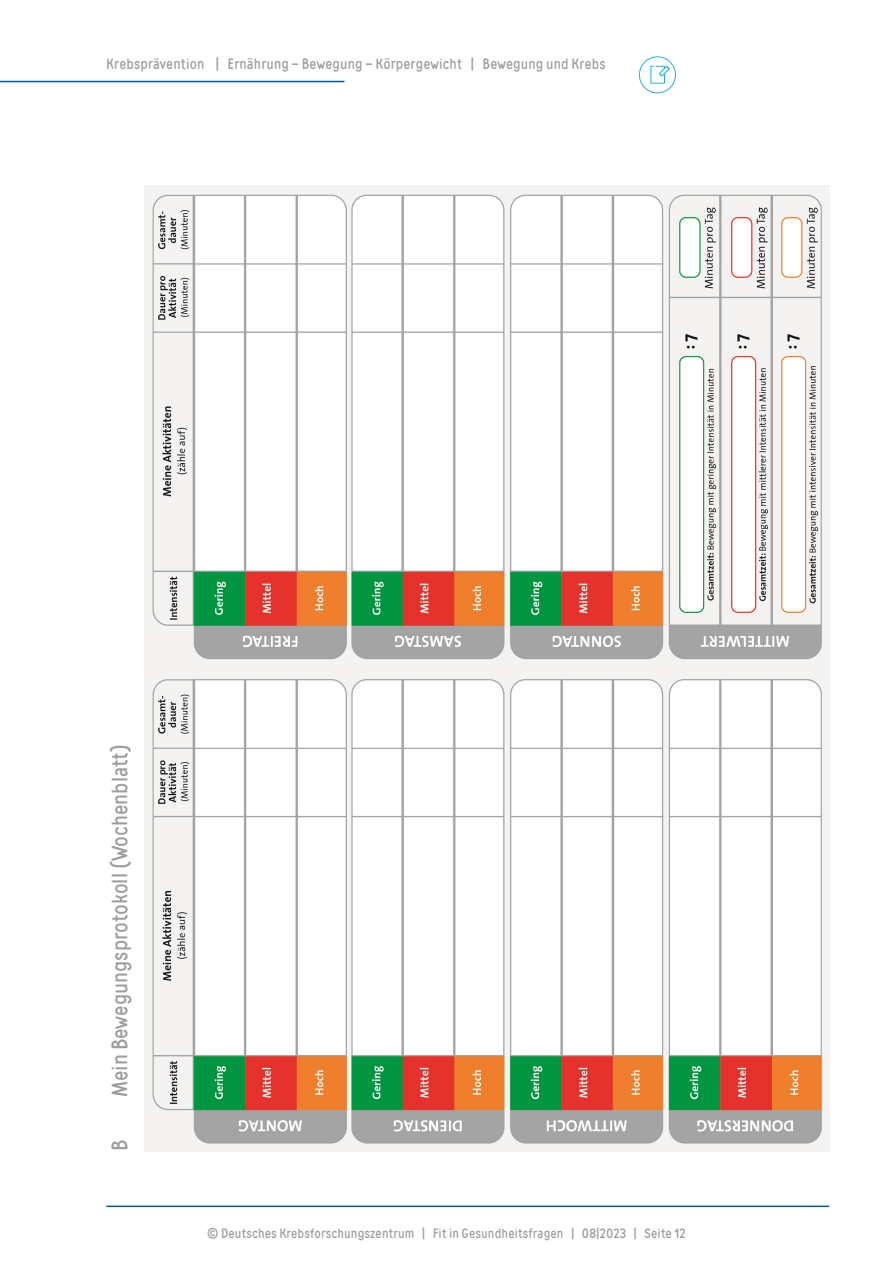
<style>
.page{position:relative;width:893px;height:1263px;background:#fff}
.page>*{position:absolute;margin:0;border:0;box-sizing:border-box;transform-origin:0 0}
.t1{font:22.5px "Matias";color:#9d9e9e}
.t2{font:15px "Matias";letter-spacing:.01em;color:#9d9e9e}
.t3{font:13.5px "Matias";letter-spacing:.01em;color:#9d9e9e}
</style>
<div class="page">
<hr style="left:106px;top:1205px;width:723px;height:2px;background:#005899">
<hr style="left:0;top:81px;width:344px;height:1px;background:#005899">
<div style="left:639px;top:56px;width:37px;height:37px;border:1px solid #29ade2;border-radius:50%"></div>
<svg style="left:650px;top:65px;width:20px;height:19px"></svg>
<img style="left:145px;top:186px;width:685px;height:965px">
<p class="t2" style="left:106px;top:55px;width:501px">Krebsprävention | Ernährung – Bewegung – Körpergewicht | Bewegung und Krebs</p>
<h1 class="t1" style="left:106px;top:1097px;width:354px;rotate:-90deg">Mein Bewegungsprotokoll (Wochenblatt)</h1>
<h1 class="t1" style="left:106px;top:1151px;width:13px;rotate:-90deg">B</h1>
<p class="t3" style="left:207px;top:1225px;width:480px">© Deutsches Krebsforschungszentrum | Fit in Gesundheitsfragen | 08|2023 | Seite 12</p>
</div>
